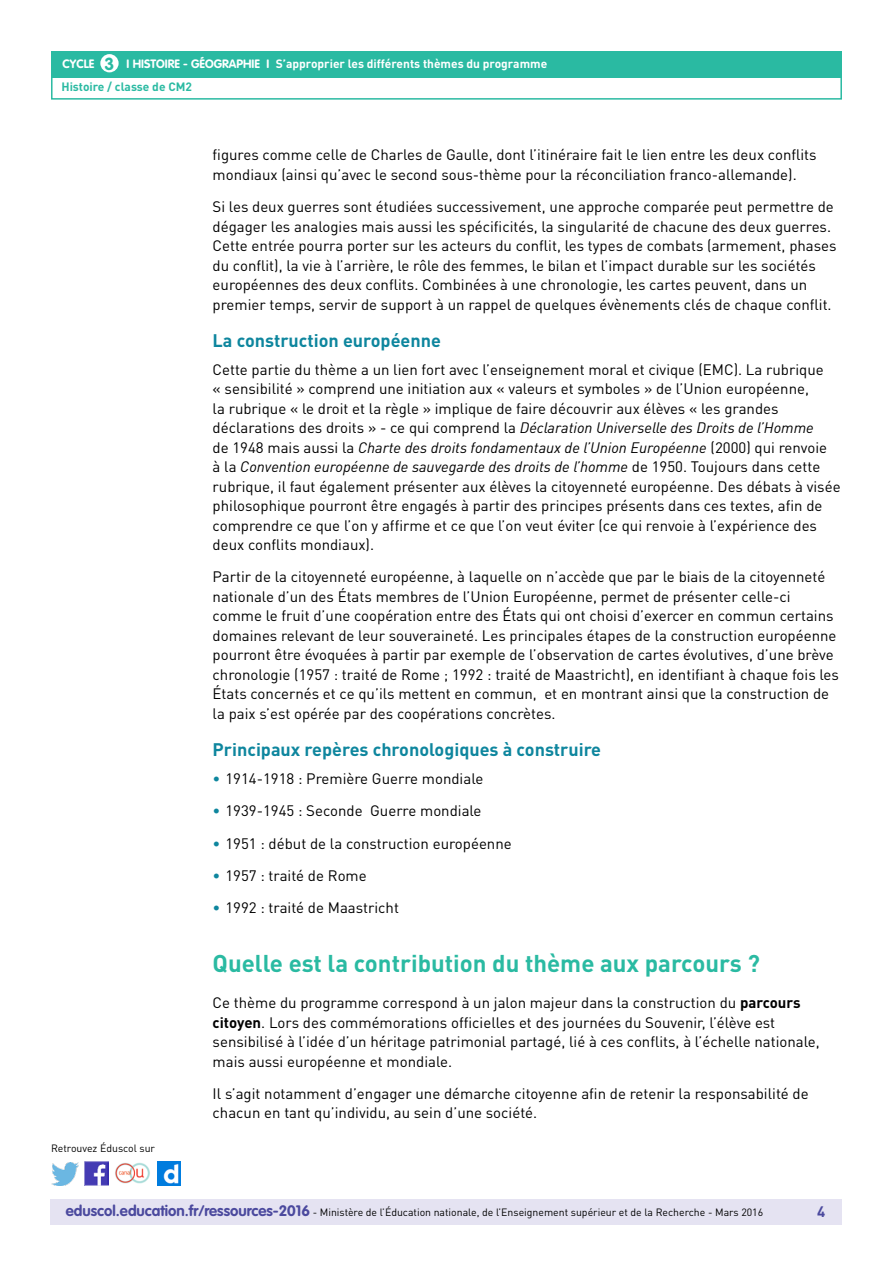
<style>
.page{position:relative;width:893px;height:1263px;background:#fff}
.page>*{position:absolute;margin:0;border:0;box-sizing:border-box;transform-origin:0 0}
.t1{font:700 24px "DIN Pro";color:#2abaa2}
.t2{font:700 18px "DIN Pro";color:#0e869e}
.t3{font:700 17.25px "VAG Rounded Std";color:#2abaa2}
.t4{font:15px/19.5px "DIN Pro";color:#000}
.t5{font:700 15px "DIN Pro";color:#4b499e}
.t6{font:700 12px "DIN Pro";color:#fff}
.t7{font:700 12px "VAG Rounded Std";color:#fff}
.t8{font:700 12px "DIN Pro";color:#2abaa2}
.t9{font:10.5px "DIN Pro";color:#000}
.s1{font-family:"VAG Rounded Std"}
.s2{font-style:italic}
.s3{color:#0e869e}
.s4{font-weight:700}
.s5{font-family:"VAG Rounded Std";font-weight:700;font-size:15px;color:#4b499e}
</style>
<div class="page">
<div style="left:50px;top:1199px;width:791px;height:26px;background:#e5e3f2"></div>
<div style="left:51px;top:51px;width:791px;height:27px;background:#2abaa2"></div>
<div style="left:100px;top:54px;width:19px;height:18px;background:#fff;border-radius:50%"></div>
<div style="left:51px;top:75px;width:791px;height:25px;border:2px solid #2abaa2"></div>
<img style="left:85px;top:1162px;width:23px;height:23px">
<img style="left:51px;top:1163px;width:28px;height:22px">
<img style="left:158px;top:1162px;width:22px;height:23px">
<img style="left:115px;top:1162px;width:35px;height:22px">
<p class="t7" style="left:63px;top:57px;width:33px">CYCLE</p>
<p class="t7" style="left:127px;top:57px;width:123px">I Histoire - Géographie</p>
<p class="t3" style="left:105px;top:53px;width:11px">3</p>
<p class="t6" style="left:266px;top:56px;width:282px"><span class="s1">I</span> S’approprier les différents thèmes du programme</p>
<p class="t8" style="left:61px;top:79px;width:132px">Histoire / classe de CM2</p>
<p class="t9" style="left:51px;top:1141px;width:106px">Retrouvez Éduscol sur</p>
<p class="t4" style="left:213px;top:145px;width:606px">figures comme celle de Charles de Gaulle, dont l’itinéraire fait le lien entre les deux conflits mondiaux (ainsi qu’avec le second sous-thème pour la réconciliation franco-allemande).</p>
<p class="t4" style="left:213px;top:197px;width:625px">Si les deux guerres sont étudiées successivement, une approche comparée peut permettre de dégager les analogies mais aussi les spécificités, la singularité de chacune des deux guerres.<br>Cette entrée pourra porter sur les acteurs du conflit, les types de combats (armement, phases du conflit), la vie à l’arrière, le rôle des femmes, le bilan et l’impact durable sur les sociétés européennes des deux conflits. Combinées à une chronologie, les cartes peuvent, dans un premier temps, servir de support à un rappel de quelques évènements clés de chaque conflit.</p>
<p class="t2" style="left:213px;top:328px;width:230px">La construction européenne</p>
<p class="t4" style="left:213px;top:359px;width:629px">Cette partie du thème a un lien fort avec l’enseignement moral et civique (EMC). La rubrique<br>« sensibilité » comprend une initiation aux « valeurs et symboles » de l’Union européenne,<br>la rubrique « le droit et la règle » implique de faire découvrir aux élèves « les grandes déclarations des droits » - ce qui comprend la <span class="s2">Déclaration Universelle des Droits de l’Homme<br></span>de 1948 mais aussi la <span class="s2">Charte des droits fondamentaux de l’Union Européenne</span> (2000) qui renvoie<br>à la <span class="s2">Convention européenne de sauvegarde des droits de l’homme</span> de 1950. Toujours dans cette rubrique, il faut également présenter aux élèves la citoyenneté européenne. Des débats à visée philosophique pourront être engagés à partir des principes présents dans ces textes, afin de comprendre ce que l’on y affirme et ce que l’on veut éviter (ce qui renvoie à l’expérience des deux conflits mondiaux).</p>
<p class="t4" style="left:213px;top:567px;width:628px">Partir de la citoyenneté européenne, à laquelle on n’accède que par le biais de la citoyenneté nationale d’un des États membres de l’Union Européenne, permet de présenter celle-ci comme le fruit d’une coopération entre des États qui ont choisi d’exercer en commun certains domaines relevant de leur souveraineté. Les principales étapes de la construction européenne pourront être évoquées à partir par exemple de l’observation de cartes évolutives, d’une brève chronologie (1957 : traité de Rome ; 1992 : traité de Maastricht), en identifiant à chaque fois les États concernés et ce qu’ils mettent en commun, et en montrant ainsi que la construction de la paix s’est opérée par des coopérations concrètes.</p>
<p class="t2" style="left:213px;top:738px;width:390px">Principaux repères chronologiques à construire</p>
<p class="t4" style="left:213px;top:769px;width:272px"><span class="s3">•</span> 1914-1918 : Première Guerre mondiale</p>
<p class="t4" style="left:213px;top:801px;width:270px"><span class="s3">•</span> 1939-1945 : Seconde Guerre mondiale</p>
<p class="t4" style="left:213px;top:833px;width:301px"><span class="s3">•</span> 1951 : début de la construction européenne</p>
<p class="t4" style="left:213px;top:865px;width:156px"><span class="s3">•</span> 1957 : traité de Rome</p>
<p class="t4" style="left:213px;top:898px;width:188px"><span class="s3">•</span> 1992 : traité de Maastricht</p>
<h1 class="t1" style="left:213px;top:947px;width:549px">Quelle est la contribution du thème aux parcours ?</h1>
<p class="t4" style="left:213px;top:993px;width:609px">Ce thème du programme correspond à un jalon majeur dans la construction du <span class="s4">parcours citoyen</span>. Lors des commémorations officielles et des journées du Souvenir, l’élève est sensibilisé à l’idée d’un héritage patrimonial partagé, lié à ces conflits, à l’échelle nationale, mais aussi européenne et mondiale.</p>
<p class="t4" style="left:213px;top:1083px;width:598px">Il s’agit notamment d’engager une démarche citoyenne afin de retenir la responsabilité de chacun en tant qu’individu, au sein d’une société.</p>
<p class="t9" style="left:66px;top:1205px;width:699px"><span class="s5">eduscol.education.fr/ressources-2016</span> - Ministère de l’Éducation nationale, de l’Enseignement supérieur et de la Recherche - Mars 2016</p>
<p class="t5" style="left:817px;top:1201px;width:10px">4</p>
</div>
